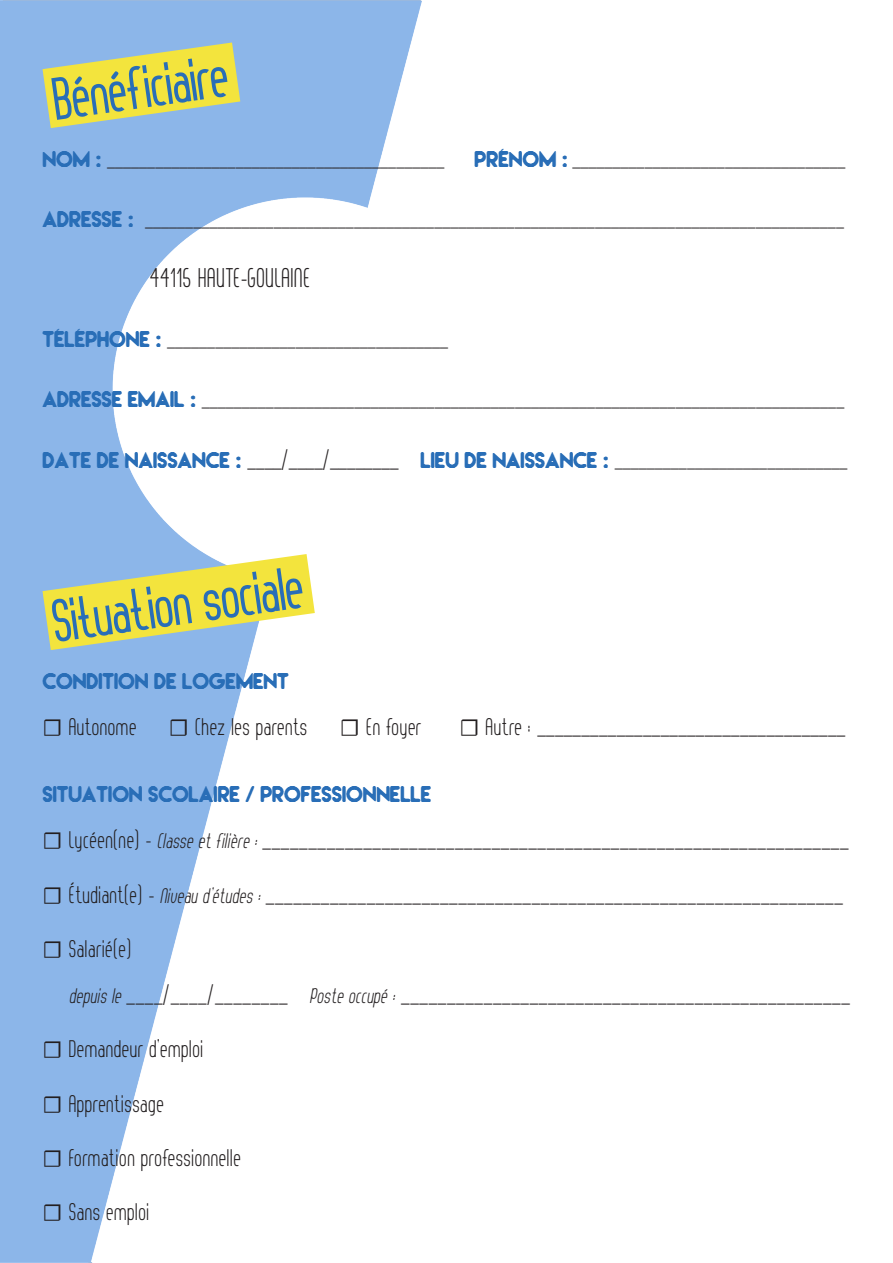
<style>
.page{position:relative;width:893px;height:1263px;background:#fff}
.page>*{position:absolute;margin:0;border:0;box-sizing:border-box;transform-origin:0 0}
.t1{font:700 60px "Thorup Sans";color:#296eb7}
.t2{font:27px "Thorup Sans";letter-spacing:.025em;color:#231f20}
.t3{font:24px "Thorup Sans";letter-spacing:.025em;color:#231f20}
.t4{font:22.5px "Thorup Sans";color:#231f20}
.t5{font:22.5px "Irresistible";color:#296eb7}
.s1{font-family:"Irresistible";color:#296eb7}
.s2{font-family:"Thorup Sans";font-size:24px;color:#231f20}
.s3{font-family:"Thorup Sans";color:#231f20}
.s4{font-family:"Minion Pro"}
.s5{font-style:italic;font-size:21px}
</style>
<div class="page">
<svg style="left:43px;top:43px;width:197px;height:85px;background:#d2d573"></svg>
<svg style="left:43px;top:554px;width:272px;height:96px;background:#d6d982"></svg>
<p class="t1" style="left:50px;top:67px;width:178px;rotate:-8deg">Bénéficiaire</p>
<p class="t4" style="left:43px;top:147px;width:403px"><span class="s1">NOM :</span> __________________________________________</p>
<p class="t4" style="left:475px;top:147px;width:372px"><span class="s1">PRÉNOM :</span> __________________________________</p>
<p class="t4" style="left:43px;top:207px;width:803px"><span class="s1">ADRESSE :</span> _______________________________________________________________________________________</p>
<p class="t2" style="left:151px;top:263px;width:162px">44115 HAUTE-GOULAINE</p>
<p class="t4" style="left:43px;top:327px;width:407px"><span class="s1">TÉLÉPHONE :</span> ___________________________________</p>
<p class="t4" style="left:43px;top:387px;width:803px"><span class="s1">ADRESSE EMAIL :</span> ________________________________________________________________________________</p>
<p class="t5" style="left:43px;top:449px;width:807px">DATE DE NAISSANCE : <span class="s2">____/____/________</span> LIEU DE NAISSANCE : <span class="s3">_____________________________</span></p>
<p class="t1" style="left:49px;top:589px;width:254px;rotate:-8deg">Situation sociale</p>
<p class="t5" style="left:43px;top:671px;width:248px">CONDITION DE LOGEMENT</p>
<p class="t3" style="left:43px;top:714px;width:96px"><span class="s4">☐</span> Autonome</p>
<p class="t3" style="left:169px;top:714px;width:141px"><span class="s4">☐</span> Chez les parents</p>
<p class="t3" style="left:340px;top:714px;width:84px"><span class="s4">☐</span> En foyer</p>
<p class="t3" style="left:459px;top:714px;width:388px"><span class="s4">☐</span> Autre : ___________________________________</p>
<p class="t5" style="left:43px;top:784px;width:390px">SITUATION SCOLAIRE / PROFESSIONNELLE</p>
<p class="t3" style="left:43px;top:827px;width:808px"><span class="s4">☐</span> Lycéen(ne) - <span class="s5">Classe et filière :</span> ________________________________________________________________</p>
<p class="t3" style="left:43px;top:881px;width:802px"><span class="s4">☐</span> Étudiant(e) - <span class="s5">Niveau d’études :</span> _______________________________________________________________</p>
<p class="t3" style="left:43px;top:936px;width:91px"><span class="s4">☐</span> Salarié(e)</p>
<p class="t3" style="left:70px;top:981px;width:782px"><span class="s5">depuis le</span> ____/____/________ <span class="s5">Poste occupé :</span> _________________________________________________</p>
<p class="t3" style="left:43px;top:1036px;width:163px"><span class="s4">☐</span> Demandeur d’emploi</p>
<p class="t3" style="left:43px;top:1090px;width:123px"><span class="s4">☐</span> Apprentissage</p>
<p class="t3" style="left:43px;top:1145px;width:200px"><span class="s4">☐</span> Formation professionnelle</p>
<p class="t3" style="left:43px;top:1199px;width:109px"><span class="s4">☐</span> Sans emploi</p>
</div>
